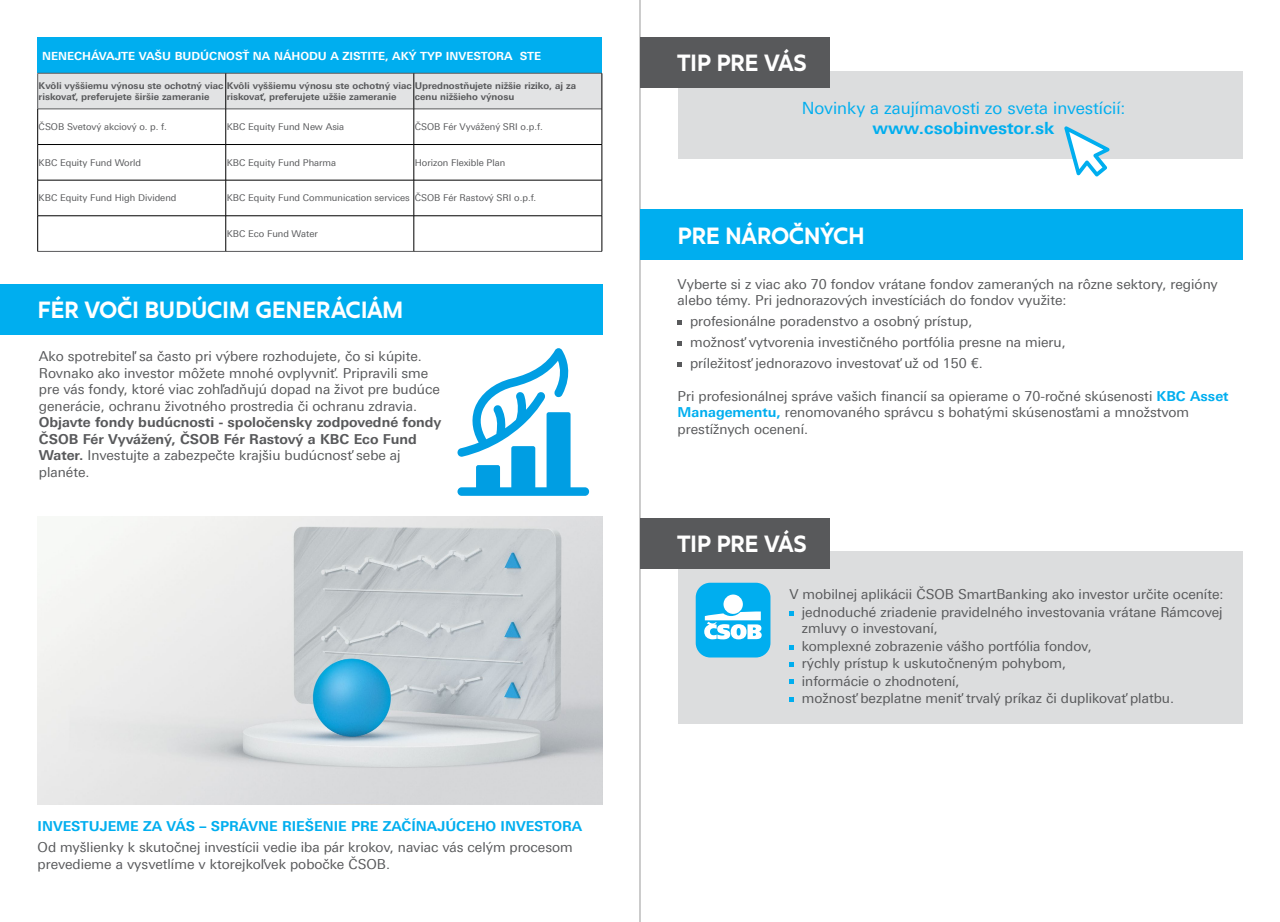
<style>
.page{position:relative;width:1280px;height:922px;background:#fff}
.page>*{position:absolute;margin:0;border:0;box-sizing:border-box;transform-origin:0 0}
.t1{font:700 23.12px "Juli Sans";letter-spacing:-.02em;color:#fff}
.t2{font:16.88px "Linotype Univers 430";color:#00aeef}
.t3{font:700 16.88px "Linotype Univers 630";color:#00aeef}
.t4{font:13.75px/16.5px "Linotype Univers 430";color:#58595b}
.t5{font:700 13.75px/16.5px "Linotype Univers 630";color:#58595b}
.t6{font:700 13.75px "Linotype Univers 630";color:#00aeef}
.t7{font:700 11.25px "Linotype Univers 630";color:#fff}
.t8{font:9.38px "Linotype Univers 430";color:#58595b}
.t9{font:700 9.38px/11.2px "Linotype Univers 630";color:#58595b}
.s1{font-family:"Linotype Univers 630";font-weight:700}
.s2{font-family:"Linotype Univers 630";font-weight:700;color:#00aeef}
</style>
<div class="page">
<hr style="left:640px;top:0;width:1px;height:922px;background:#999">
<div style="left:640px;top:209px;width:602px;height:50px;background:#00aeef"></div>
<svg style="left:678px;top:320px;width:4px;height:5px"></svg>
<svg style="left:678px;top:341px;width:4px;height:4px"></svg>
<svg style="left:678px;top:362px;width:4px;height:4px"></svg>
<div style="left:0;top:284px;width:602px;height:50px;background:#00aeef"></div>
<div style="left:678px;top:551px;width:564px;height:173px;background:#dcddde"></div>
<div style="left:640px;top:518px;width:190px;height:50px;background:#58595b"></div>
<svg style="left:789px;top:611px;width:5px;height:4px"></svg>
<svg style="left:789px;top:645px;width:5px;height:4px"></svg>
<svg style="left:789px;top:662px;width:5px;height:5px"></svg>
<svg style="left:789px;top:680px;width:5px;height:4px"></svg>
<svg style="left:789px;top:697px;width:5px;height:4px"></svg>
<div style="left:696px;top:583px;width:74px;height:74px;background:#00aeef;border-radius:15px"></div>
<div style="left:724px;top:594px;width:19px;height:20px;background:#fff;border-radius:50%"></div>
<svg style="left:704px;top:611px;width:58px;height:28px"></svg>
<div style="left:678px;top:71px;width:564px;height:88px;background:#dcddde"></div>
<div style="left:640px;top:38px;width:190px;height:50px;background:#58595b"></div>
<svg style="left:1064px;top:126px;width:46px;height:50px"></svg>
<img style="left:38px;top:517px;width:564px;height:288px">
<div style="left:38px;top:38px;width:564px;height:35px;background:#00aeef"></div>
<div style="left:39px;top:74px;width:563px;height:35px;background:#e2e3e4"></div>
<hr style="left:38px;top:73px;width:188px;height:1px;background:#58595b">
<hr style="left:38px;top:73px;width:1px;height:36px;background:#58595b">
<hr style="left:226px;top:73px;width:188px;height:1px;background:#58595b">
<hr style="left:414px;top:73px;width:188px;height:1px;background:#58595b">
<hr style="left:38px;top:109px;width:188px;height:1px;background:#58595b">
<hr style="left:226px;top:109px;width:188px;height:1px;background:#58595b">
<hr style="left:414px;top:109px;width:188px;height:1px;background:#58595b">
<hr style="left:38px;top:251px;width:188px;height:1px;background:#58595b">
<hr style="left:226px;top:251px;width:188px;height:1px;background:#58595b">
<hr style="left:414px;top:251px;width:188px;height:1px;background:#58595b">
<hr style="left:226px;top:73px;width:1px;height:36px;background:#000">
<hr style="left:414px;top:73px;width:1px;height:36px;background:#000">
<hr style="left:602px;top:73px;width:1px;height:36px;background:#000">
<hr style="left:38px;top:109px;width:1px;height:35px;background:#000">
<hr style="left:226px;top:109px;width:1px;height:35px;background:#000">
<hr style="left:414px;top:109px;width:1px;height:35px;background:#000">
<hr style="left:602px;top:109px;width:1px;height:35px;background:#000">
<hr style="left:38px;top:144px;width:188px;height:1px;background:#000">
<hr style="left:38px;top:145px;width:1px;height:35px;background:#000">
<hr style="left:226px;top:144px;width:188px;height:1px;background:#000">
<hr style="left:226px;top:145px;width:1px;height:35px;background:#000">
<hr style="left:414px;top:144px;width:188px;height:1px;background:#000">
<hr style="left:414px;top:145px;width:1px;height:35px;background:#000">
<hr style="left:602px;top:145px;width:1px;height:35px;background:#000">
<hr style="left:38px;top:180px;width:188px;height:1px;background:#000">
<hr style="left:38px;top:180px;width:1px;height:36px;background:#000">
<hr style="left:226px;top:180px;width:188px;height:1px;background:#000">
<hr style="left:226px;top:180px;width:1px;height:36px;background:#000">
<hr style="left:414px;top:180px;width:188px;height:1px;background:#000">
<hr style="left:414px;top:180px;width:1px;height:36px;background:#000">
<hr style="left:602px;top:180px;width:1px;height:36px;background:#000">
<hr style="left:38px;top:216px;width:188px;height:1px;background:#000">
<hr style="left:38px;top:216px;width:1px;height:35px;background:#000">
<hr style="left:226px;top:216px;width:188px;height:1px;background:#000">
<hr style="left:226px;top:216px;width:1px;height:35px;background:#000">
<hr style="left:414px;top:216px;width:188px;height:1px;background:#000">
<hr style="left:414px;top:216px;width:1px;height:35px;background:#000">
<hr style="left:602px;top:216px;width:1px;height:35px;background:#000">
<svg style="left:457px;top:348px;width:132px;height:148px"></svg>
<p class="t7" style="left:42px;top:49px;width:501px">NENECHÁVAJTE VAŠU BUDÚCNOSŤ NA NÁHODU A ZISTITE, AKÝ TYP INVESTORA STE</p>
<p class="t9" style="left:39px;top:80px;width:539px">Kvôli vyššiemu výnosu ste ochotný viac Kvôli vyššiemu výnosu ste ochotný viac Uprednostňujete nižšie riziko, aj za riskovať, preferujete širšie zameranie</p>
<p class="t9" style="left:227px;top:91px;width:171px">riskovať, preferujete užšie zameranie</p>
<p class="t9" style="left:415px;top:91px;width:101px">cenu nižšieho výnosu</p>
<p class="t8" style="left:39px;top:121px;width:130px">ČSOB Svetový akciový o. p. f.</p>
<p class="t8" style="left:227px;top:121px;width:119px">KBC Equity Fund New Asia</p>
<p class="t8" style="left:415px;top:121px;width:129px">ČSOB Fér Vyvážený SRI o.p.f.</p>
<p class="t8" style="left:39px;top:157px;width:104px">KBC Equity Fund World</p>
<p class="t8" style="left:227px;top:157px;width:111px">KBC Equity Fund Pharma</p>
<p class="t8" style="left:415px;top:157px;width:92px">Horizon Flexible Plan</p>
<p class="t8" style="left:39px;top:193px;width:139px">KBC Equity Fund High Dividend</p>
<p class="t8" style="left:227px;top:193px;width:311px">KBC Equity Fund Communication services ČSOB Fér Rastový SRI o.p.f.</p>
<p class="t8" style="left:227px;top:228px;width:93px">KBC Eco Fund Water</p>
<h1 class="t1" style="left:38px;top:291px;width:367px">FÉR VOČI BUDÚCIM GENERÁCIÁM</h1>
<p class="t4" style="left:39px;top:348px;width:402px">Ako spotrebiteľ sa často pri výbere rozhodujete, čo si kúpite.<br>Rovnako ako investor môžete mnohé ovplyvniť. Pripravili sme pre vás fondy, ktoré viac zohľadňujú dopad na život pre budúce generácie, ochranu životného prostredia či ochranu zdravia.</p>
<p class="t5" style="left:39px;top:414px;width:404px">Objavte fondy budúcnosti - spoločensky zodpovedné fondy<br>ČSOB Fér Vyvážený, ČSOB Fér Rastový a KBC Eco Fund</p>
<p class="t4" style="left:39px;top:447px;width:363px"><span class="s1">Water.</span> Investujte a zabezpečte krajšiu budúcnosť sebe aj planéte.</p>
<p class="t6" style="left:38px;top:818px;width:546px">INVESTUJEME ZA VÁS – SPRÁVNE RIEŠENIE PRE ZAČÍNAJÚCEHO INVESTORA</p>
<p class="t4" style="left:38px;top:839px;width:537px">Od myšlienky k skutočnej investícii vedie iba pár krokov, naviac vás celým procesom prevedieme a vysvetlíme v ktorejkoľvek pobočke ČSOB.</p>
<h1 class="t1" style="left:677px;top:44px;width:131px">TIP PRE VÁS</h1>
<p class="t2" style="left:802px;top:98px;width:325px">Novinky a zaujímavosti zo sveta investícií:</p>
<p class="t3" style="left:873px;top:118px;width:183px">www.csobinvestor.sk</p>
<h1 class="t1" style="left:678px;top:216px;width:189px">PRE NÁROČNÝCH</h1>
<p class="t4" style="left:678px;top:276px;width:542px">Vyberte si z viac ako 70 fondov vrátane fondov zameraných na rôzne sektory, regióny alebo témy. Pri jednorazových investíciách do fondov využite:</p>
<p class="t4" style="left:690px;top:311px;width:377px;line-height:20.9px">profesionálne poradenstvo a osobný prístup,<br>možnosť vytvorenia investičného portfólia presne na mieru, príležitosť jednorazovo investovať už od 150 €.</p>
<p class="t4" style="left:678px;top:388px;width:552px">Pri profesionálnej správe vašich financií sa opierame o 70-ročné skúsenosti <span class="s2">KBC Asset<br>Managementu,</span> renomovaného správcu s bohatými skúsenosťami a množstvom prestížnych ocenení.</p>
<h1 class="t1" style="left:677px;top:524px;width:131px">TIP PRE VÁS</h1>
<p class="t4" style="left:789px;top:584px;width:436px;line-height:18.2px;text-align:right">V mobilnej aplikácii ČSOB SmartBanking ako investor určite oceníte: jednoduché zriadenie pravidelného investovania vrátane Rámcovej</p>
<p class="t4" style="left:802px;top:620px;width:374px;line-height:17.4px">zmluvy o investovaní,<br>komplexné zobrazenie vášho portfólia fondov,<br>rýchly prístup k uskutočneným pohybom,<br>informácie o zhodnotení,<br>možnosť bezplatne meniť trvalý príkaz či duplikovať platbu.</p>
</div>
